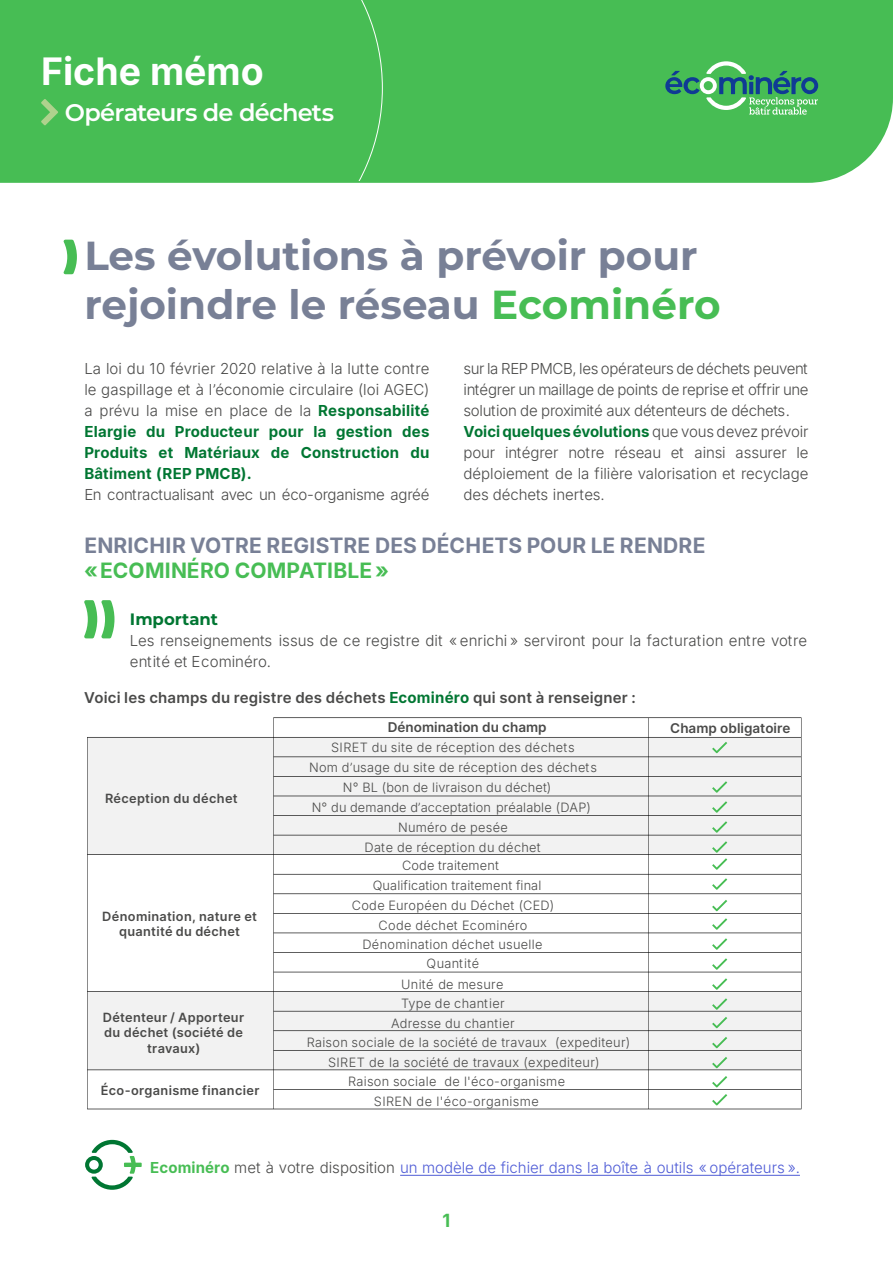
<style>
.page{position:relative;width:893px;height:1263px;background:#fff}
.page>*{position:absolute;margin:0;border:0;box-sizing:border-box;transform-origin:0 0}
.t1{font:700 40.5px/48.6px "Montserrat";color:#788096}
.t2{font:700 37.5px "Inter";color:#fff}
.t3{font:600 24px "Montserrat";letter-spacing:-.035em;color:#fff}
.t4{font:700 21px/25.2px "Inter";letter-spacing:.01em;color:#788096}
.t5{font:700 18px "Inter";color:#47bd54}
.t6{font:700 16.5px "Montserrat";letter-spacing:-.005em;color:#007632}
.t7{font:300 15px/21px "Inter";letter-spacing:-.005em;color:#4a4a49;text-align:justify}
.t8{font:300 15px "Inter";color:#4f5cd6}
.t9{font:600 15px "Inter";letter-spacing:.01em;color:#4a4a49}
.t10{font:600 13.5px "Inter";color:#4a4a49}
.t11{font:300 12.75px/19.5px "Inter";letter-spacing:.025em;color:#4a4a49;text-align:center}
.t12{font:600 12.75px/15.3px "Inter";letter-spacing:.025em;color:#4a4a49;text-align:center}
.s1{color:#47bd54}
.s2{font-weight:700;color:#007632}
.s3{font-weight:700;color:#47bd54}
.s4{color:#4a4a49}
</style>
<div class="page">
<img style="left:87px;top:717px;width:715px;height:393px">
<svg style="left:63px;top:240px;width:14px;height:34px"></svg>
<svg style="left:84px;top:600px;width:30px;height:38px"></svg>
<div style="left:0;top:0;width:892px;height:183px;background:#47bd54"></div>
<div style="left:14px;top:0;width:369px;height:181px;background:#47bd54"></div>
<svg style="left:665px;top:61px;width:153px;height:54px;background:#51b06f"></svg>
<svg style="left:41px;top:99px;width:17px;height:27px"></svg>
<svg style="left:124px;top:1163px;width:18px;height:4px"></svg>
<svg style="left:85px;top:1140px;width:51px;height:50px"></svg>
<hr style="left:400px;top:1175px;width:400px;height:1px;background:#4f5cd6">
<svg style="left:712px;top:742px;width:15px;height:11px"></svg>
<svg style="left:712px;top:781px;width:15px;height:12px"></svg>
<svg style="left:712px;top:801px;width:15px;height:12px"></svg>
<svg style="left:712px;top:821px;width:15px;height:12px"></svg>
<svg style="left:712px;top:841px;width:15px;height:29px"></svg>
<svg style="left:712px;top:878px;width:15px;height:12px"></svg>
<svg style="left:712px;top:900px;width:15px;height:11px"></svg>
<svg style="left:712px;top:918px;width:15px;height:12px"></svg>
<svg style="left:712px;top:938px;width:15px;height:12px"></svg>
<svg style="left:712px;top:958px;width:15px;height:12px"></svg>
<svg style="left:712px;top:978px;width:15px;height:12px"></svg>
<svg style="left:712px;top:998px;width:15px;height:12px"></svg>
<svg style="left:712px;top:1017px;width:15px;height:11px"></svg>
<svg style="left:712px;top:1037px;width:15px;height:11px"></svg>
<svg style="left:712px;top:1057px;width:15px;height:11px"></svg>
<svg style="left:712px;top:1076px;width:15px;height:11px"></svg>
<svg style="left:712px;top:1094px;width:15px;height:11px"></svg>
<p class="t2" style="left:41px;top:43px;width:224px">Fiche mémo</p>
<p class="t3" style="left:65px;top:96px;width:271px">Opérateurs de déchets</p>
<p class="t1" style="left:84px;top:229px;width:638px">Les évolutions à prévoir pour rejoindre le réseau <span class="s1">Ecominéro</span></p>
<p class="t7" style="left:84px;top:358px;width:346px">La loi du 10 février 2020 relative à la lutte contre le gaspillage et à l’économie circulaire (loi AGEC) a prévu la mise en place de la <span class="s2">Responsabilité Elargie du Producteur pour la gestion des Produits et Matériaux de Construction du Bâtiment (REP PMCB).</span></p>
<p class="t7" style="left:84px;top:484px;width:346px">En contractualisant avec un éco-organisme agréé</p>
<p class="t7" style="left:463px;top:358px;width:346px">sur la REP PMCB, les opérateurs de déchets peuvent intégrer un maillage de points de reprise et offrir une solution de proximité aux détenteurs de déchets.</p>
<p class="t7" style="left:463px;top:421px;width:346px"><span class="s2">Voici quelques évolutions</span> que vous devez prévoir pour intégrer notre réseau et ainsi assurer le déploiement de la filière valorisation et recyclage des déchets inertes.</p>
<p class="t4" style="left:84px;top:532px;width:622px">ENRICHIR VOTRE REGISTRE DES DÉCHETS POUR LE RENDRE <span class="s1">« ECOMINÉRO COMPATIBLE »</span></p>
<p class="t6" style="left:130px;top:607px;width:89px">Important</p>
<p class="t7" style="left:130px;top:629px;width:678px">Les renseignements issus de ce registre dit « enrichi » serviront pour la facturation entre votre entité et Ecominéro.</p>
<p class="t9" style="left:84px;top:686px;width:553px">Voici les champs du registre des déchets <span class="s2">Ecominéro</span> qui sont à renseigner :</p>
<p class="t12" style="left:105px;top:791px;width:134px">Réception du déchet</p>
<p class="t12" style="left:102px;top:908px;width:156px">Dénomination, nature et quantité du déchet</p>
<p class="t12" style="left:103px;top:1009px;width:143px">Détenteur / Apporteur du déchet (société de travaux)</p>
<p class="t12" style="left:101px;top:1082px;width:160px">Éco-organisme financier</p>
<p class="t10" style="left:388px;top:717px;width:160px">Dénomination du champ</p>
<p class="t11" style="left:331px;top:737px;width:245px">SIRET du site de réception des déchets</p>
<p class="t11" style="left:309px;top:757px;width:289px">Nom d’usage du site de réception des déchets</p>
<p class="t11" style="left:343px;top:777px;width:210px">N° BL (bon de livraison du déchet)</p>
<p class="t11" style="left:312px;top:797px;width:281px">N° du demande d’acceptation préalable (DAP)</p>
<p class="t11" style="left:398px;top:817px;width:111px">Numéro de pesée</p>
<p class="t11" style="left:364px;top:837px;width:177px">Date de réception du déchet</p>
<p class="t11" style="left:373px;top:855px;width:170px;line-height:20px;text-align:left;text-indent:29px">Code traitement<br>Qualification traitement final</p>
<p class="t11" style="left:352px;top:895px;width:204px">Code Européen du Déchet (CED)<br>Code déchet Ecominéro<br>Dénomination déchet usuelle<br>Quantité</p>
<p class="t11" style="left:391px;top:974px;width:125px">Unité de mesure<br>Type de chantier<br>Adresse du chantier</p>
<p class="t11" style="left:328px;top:1031px;width:304px;line-height:20.7px;text-align:left;text-indent:-21px">Raison sociale de la société de travaux (expediteur)<br>SIRET de la société de travaux (expediteur)</p>
<p class="t11" style="left:348px;top:1070px;width:218px;line-height:20.7px">Raison sociale de l'éco-organisme<br>SIREN de l'éco-organisme</p>
<p class="t10" style="left:670px;top:719px;width:122px">Champ obligatoire</p>
<p class="t8" style="left:150px;top:1156px;width:651px"><span class="s3">Ecominéro</span> <span class="s4">met à votre disposition</span> un modèle de fichier dans la boîte à outils « opérateurs ».</p>
<p class="t5" style="left:442px;top:1207px;width:9px">1</p>
</div>
